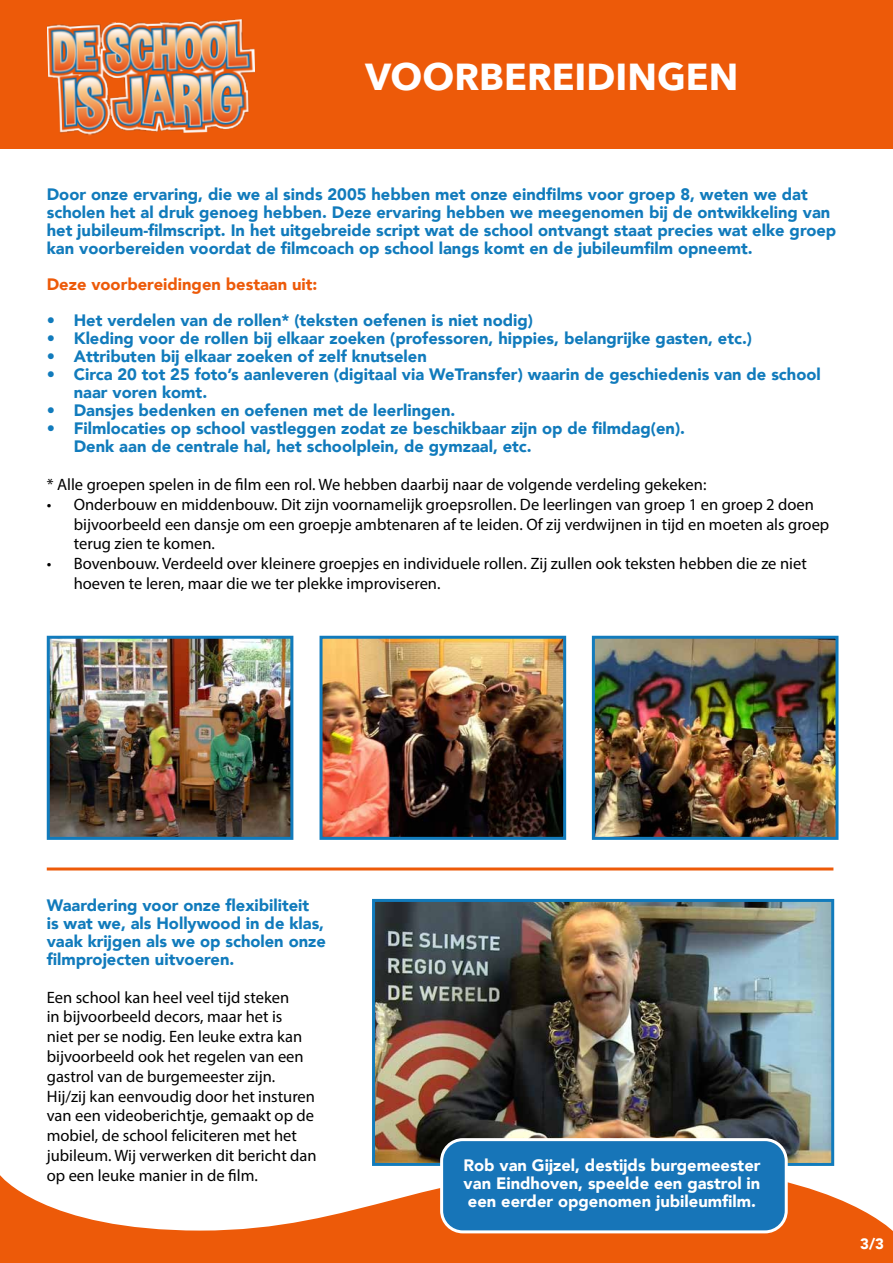
<style>
.page{position:relative;width:893px;height:1263px;background:#fff}
.page>*{position:absolute;margin:0;border:0;box-sizing:border-box;transform-origin:0 0}
.t1{font:700 37.5px "Avenir Next";color:#fff}
.t2{font:900 16.5px/18px "Avenir";color:#117bbc}
.t3{font:16.5px/19.8px "Myriad Pro";color:#000}
.t4{font:900 16.5px/18px "Avenir";color:#fff;text-align:justify}
.t5{font:900 16.5px "Avenir";color:#ed5a09}
.t6{font:900 15px "Avenir";color:#fff}
</style>
<div class="page">
<svg style="left:0;top:1164px;width:893px;height:99px;fill:#ed5a09"></svg>
<div style="left:0;top:0;width:893px;height:149px;background:#ed5a09"></div>
<img style="left:47px;top:19px;width:208px;height:117px">
<hr style="left:47px;top:867px;width:786px;height:3px;background:#ed5a09">
<img style="left:376px;top:903px;width:454px;height:259px">
<div style="left:372px;top:899px;width:462px;height:267px;border:3px solid #117bbc"></div>
<div style="left:442px;top:1139px;width:344px;height:93px;background:#1775b8;border-radius:21px"></div>
<div style="left:440px;top:1138px;width:348px;height:95px;border:3px solid #fff;border-radius:21px"></div>
<img style="left:596px;top:640px;width:238px;height:196px">
<div style="left:592px;top:636px;width:246px;height:204px;border:3px solid #117bbc"></div>
<img style="left:324px;top:640px;width:238px;height:196px">
<div style="left:320px;top:636px;width:246px;height:204px;border:3px solid #117bbc"></div>
<img style="left:51px;top:640px;width:238px;height:196px">
<div style="left:47px;top:636px;width:246px;height:204px;border:3px solid #117bbc"></div>
<h1 class="t1" style="left:365px;top:44px;width:374px">VOORBEREIDINGEN</h1>
<p class="t2" style="left:47px;top:185px;width:791px">Door onze ervaring, die we al sinds 2005 hebben met onze eindfilms voor groep 8, weten we dat scholen het al druk genoeg hebben. Deze ervaring hebben we meegenomen bij de ontwikkeling van het jubileum-filmscript. In het uitgebreide script wat de school ontvangt staat precies wat elke groep kan voorbereiden voordat de filmcoach op school langs komt en de jubileumfilm opneemt.</p>
<p class="t5" style="left:47px;top:270px;width:272px">Deze voorbereidingen bestaan uit:</p>
<p class="t2" style="left:47px;top:311px;width:488px">• Het verdelen van de rollen* (teksten oefenen is niet nodig)</p>
<p class="t2" style="left:47px;top:329px;width:707px">• Kleding voor de rollen bij elkaar zoeken (professoren, hippies, belangrijke gasten, etc.)</p>
<p class="t2" style="left:47px;top:347px;width:382px">• Attributen bij elkaar zoeken of zelf knutselen</p>
<p class="t2" style="left:74px;top:365px;width:748px;text-indent:-27px">• Circa 20 tot 25 foto’s aanleveren (digitaal via WeTransfer) waarin de geschiedenis van de school naar voren komt.</p>
<p class="t2" style="left:47px;top:401px;width:410px">• Dansjes bedenken en oefenen met de leerlingen.</p>
<p class="t2" style="left:74px;top:419px;width:613px;text-indent:-27px">• Filmlocaties op school vastleggen zodat ze beschikbaar zijn op de filmdag(en).<br>Denk aan de centrale hal, het schoolplein, de gymzaal, etc.</p>
<p class="t3" style="left:47px;top:474px;width:661px">* Alle groepen spelen in de film een rol. We hebben daarbij naar de volgende verdeling gekeken:</p>
<p class="t3" style="left:74px;top:494px;width:757px;text-indent:-27px">• Onderbouw en middenbouw. Dit zijn voornamelijk groepsrollen. De leerlingen van groep 1 en groep 2 doen bijvoorbeeld een dansje om een groepje ambtenaren af te leiden. Of zij verdwijnen in tijd en moeten als groep terug zien te komen.</p>
<p class="t3" style="left:74px;top:553px;width:734px;text-indent:-27px">• Bovenbouw. Verdeeld over kleinere groepjes en individuele rollen. Zij zullen ook teksten hebben die ze niet hoeven te leren, maar die we ter plekke improviseren.</p>
<p class="t2" style="left:47px;top:895px;width:281px">Waardering voor onze flexibiliteit<br>is wat we, als Hollywood in de klas, vaak krijgen als we op scholen onze filmprojecten uitvoeren.</p>
<p class="t3" style="left:47px;top:987px;width:271px">Een school kan heel veel tijd steken<br>in bijvoorbeeld decors, maar het is<br>niet per se nodig. Een leuke extra kan bijvoorbeeld ook het regelen van een gastrol van de burgemeester zijn.<br>Hij/zij kan eenvoudig door het insturen van een videoberichtje, gemaakt op de mobiel, de school feliciteren met het jubileum. Wij verwerken dit bericht dan op een leuke manier in de film.</p>
<p class="t4" style="left:463px;top:1155px;width:299px">Rob van Gijzel, destijds burgemeester van Eindhoven, speelde een gastrol in een eerder opgenomen jubileumfilm.</p>
<p class="t6" style="left:860px;top:1231px;width:25px">3/3</p>
</div>
